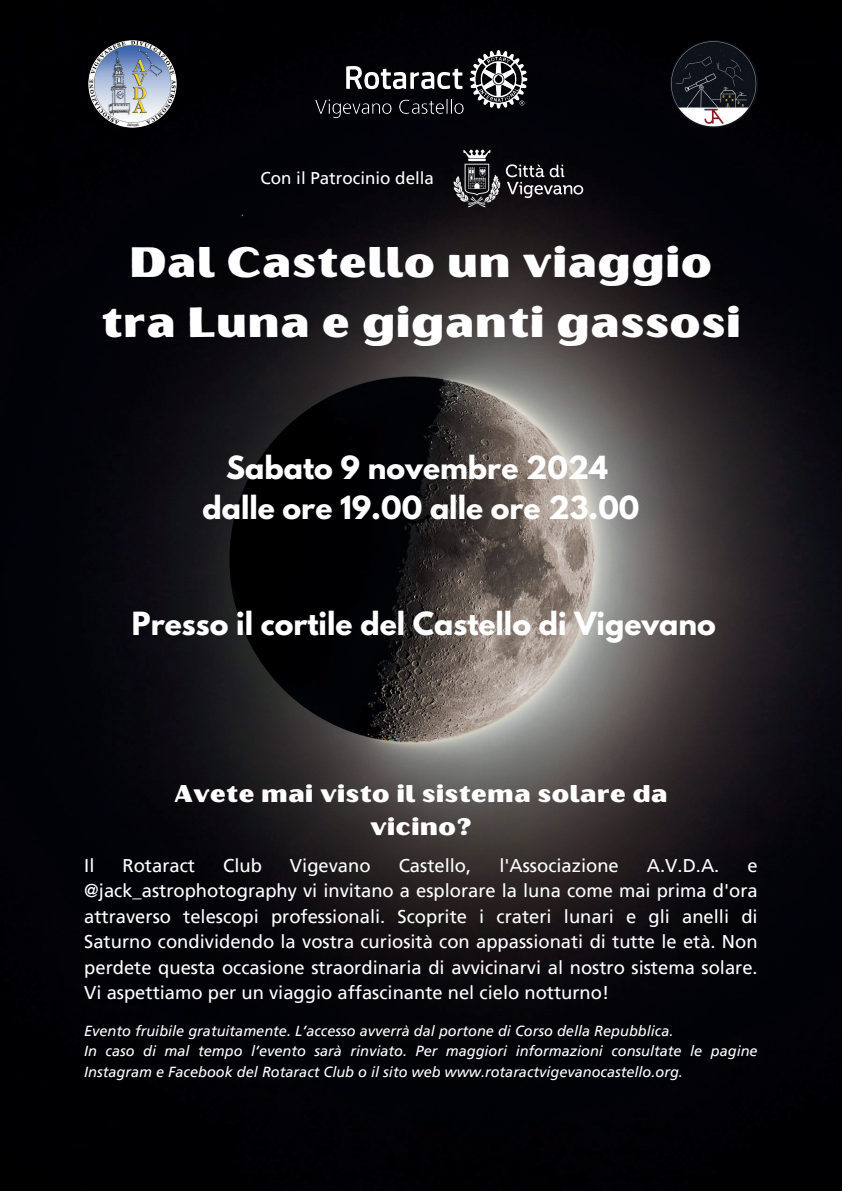
<style>
.page{position:relative;width:842px;height:1191px;background:#fff}
.page>*{position:absolute;margin:0;border:0;box-sizing:border-box;transform-origin:0 0}
.t1{font:42.4px/59.4px "font 000000002 ccbcccf";color:#fff;text-align:center}
.t2{font:28.3px/39.2px "font 000000002 ccbcccf";color:#fff;text-align:center}
.t3{font:24px/32.9px "font 000000002 ccbcccf";color:#fff;text-align:center}
.t4{font:18.4px/25.5px "font 000000002 ccbcccf";color:#fff;text-align:justify}
.t5{font:17px "font 000000002 ccbcccf";color:#fff}
.t6{font:14.6px/20.2px "font 000000002 ccbcccf";color:#fff}
</style>
<div class="page">
<img style="left:0;top:0;width:842px;height:1190px">
<img style="left:88px;top:40px;width:89px;height:88px">
<img style="left:670px;top:40px;width:87px;height:88px">
<img style="left:315px;top:49px;width:212px;height:70px">
<img style="left:452px;top:146px;width:134px;height:65px">
<p class="t5" style="left:260px;top:168px;width:175px">Con il Patrocinio della</p>
<h1 class="t1" style="left:101px;top:233px;width:642px">Dal Castello un viaggio tra Luna e giganti gassosi</h1>
<h2 class="t2" style="left:202px;top:452px;width:439px">Sabato 9 novembre 2024 dalle ore 19.00 alle ore 23.00</h2>
<h2 class="t2" style="left:132px;top:607px;width:585px">Presso il cortile del Castello di Vigevano</h2>
<h3 class="t3" style="left:174px;top:777px;width:495px">Avete mai visto il sistema solare da vicino?</h3>
<p class="t4" style="left:84px;top:852px;width:12px">Il</p>
<p class="t4" style="left:123px;top:852px;width:74px">Rotaract</p>
<p class="t4" style="left:223px;top:852px;width:40px">Club</p>
<p class="t4" style="left:290px;top:852px;width:82px">Vigevano</p>
<p class="t4" style="left:399px;top:852px;width:74px">Castello,</p>
<p class="t4" style="left:499px;top:852px;width:121px">l'Associazione</p>
<p class="t4" style="left:647px;top:852px;width:74px">A.V.D.A.</p>
<p class="t4" style="left:84px;top:852px;width:675px;text-indent:663px">e @jack_astrophotography vi invitano a esplorare la luna come mai prima d'ora attraverso telescopi professionali. Scoprite i crateri lunari e gli anelli di Saturno condividendo la vostra curiosità con appassionati di tutte le età. Non perdete questa occasione straordinaria di avvicinarvi al nostro sistema solare.<br>Vi aspettiamo per un viaggio affascinante nel cielo notturno!</p>
<p class="t6" style="left:84px;top:1020px;width:675px">Evento fruibile gratuitamente. L’accesso avverrà dal portone di Corso della Repubblica.<br>In caso di mal tempo l’evento sarà rinviato. Per maggiori informazioni consultate le pagine<br>Instagram e Facebook del Rotaract Club o il sito web www.rotaractvigevanocastello.org.</p>
</div>
